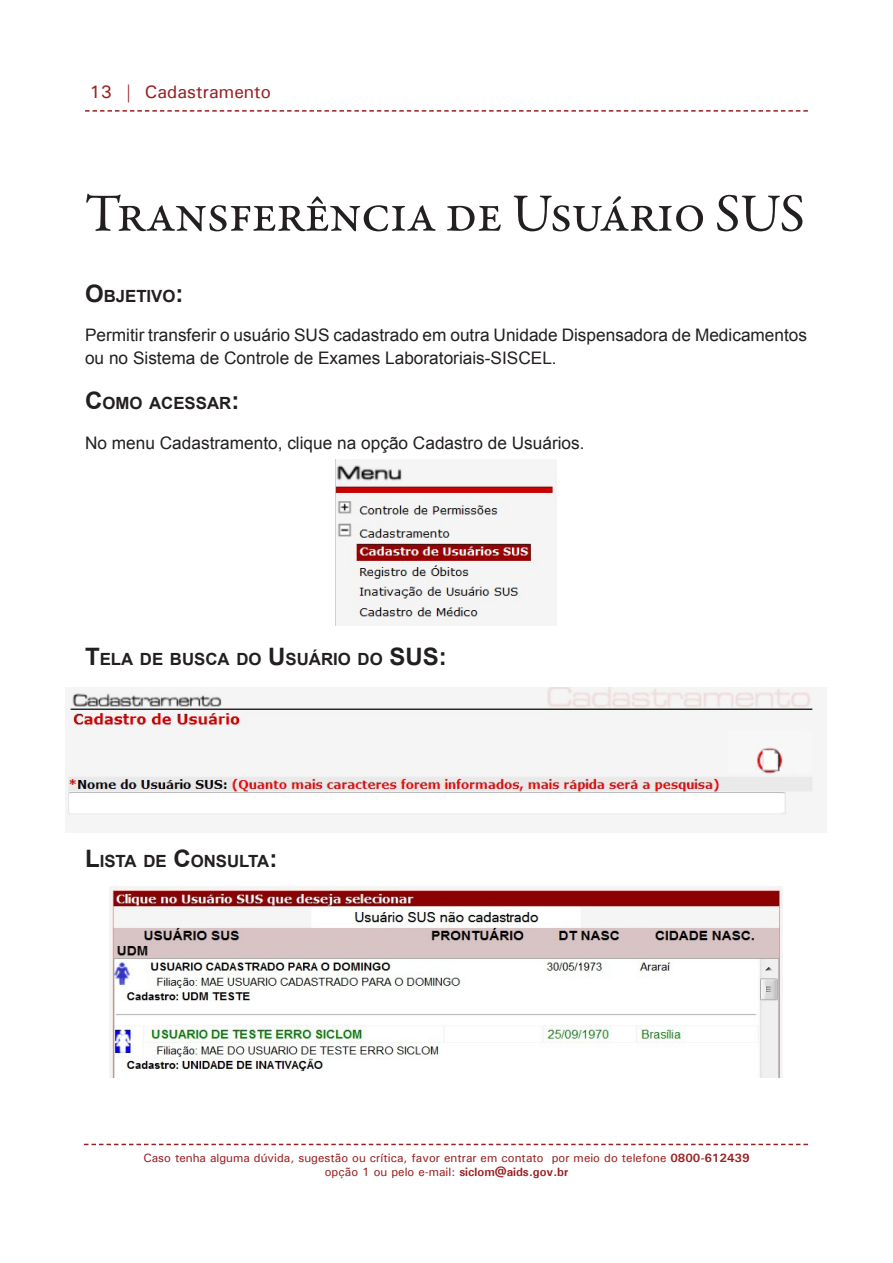
<style>
.page{position:relative;width:893px;height:1263px;background:#fff}
.page>*{position:absolute;margin:0;border:0;box-sizing:border-box;transform-origin:0 0}
.Título_1{font:54px "Garamond Premr Pro";letter-spacing:-.02em;color:#231f20}
.t1{font:500 18px "Univers";color:#991f22}
.Corpo{font:17.25px/22.5px "Arial";color:#231f20}
.Título_3{font:700 16.8px "Arial";color:#231f20}
.t2{font:500 12px/14.4px "Univers";color:#991f22;text-align:center}
.s1{font-size:24px}
.s2{font-weight:700}
</style>
<div class="page">
<svg style="left:85px;top:110px;width:723px;height:2px"></svg>
<svg style="left:84px;top:1144px;width:724px;height:1px"></svg>
<img style="left:335px;top:460px;width:222px;height:166px">
<img style="left:66px;top:687px;width:754px;height:131px">
<img style="left:109px;top:887px;width:674px;height:190px">
<p class="t1" style="left:90px;top:80px;width:183px">13 | Cadastramento</p>
<p class="Título_1" style="left:85px;top:181px;width:721px">Transferência de Usuário SUS</p>
<p class="Título_3" style="left:85px;top:284px;width:100px"><span class="s1">O</span>BJETIVO<span class="s1">:</span></p>
<p class="Corpo" style="left:85px;top:324px;width:724px">Permitir transferir o usuário SUS cadastrado em outra Unidade Dispensadora de Medicamentos ou no Sistema de Controle de Exames Laboratoriais-SISCEL.</p>
<p class="Título_3" style="left:85px;top:392px;width:156px"><span class="s1">C</span>OMO ACESSAR<span class="s1">:</span></p>
<p class="Corpo" style="left:85px;top:431px;width:501px">No menu Cadastramento, clique na opção Cadastro de Usuários.</p>
<p class="Título_3" style="left:85px;top:648px;width:363px"><span class="s1">T</span>ELA DE BUSCA DO <span class="s1">U</span> SUÁRIO DO <span class="s1">SUS:</span></p>
<p class="Título_3" style="left:85px;top:850px;width:194px"><span class="s1">L</span>ISTA DE <span class="s1">C</span>ONSULTA<span class="s1">:</span></p>
<p class="t2" style="left:143px;top:1150px;width:608px">Caso tenha alguma dúvida, sugestão ou crítica, favor entrar em contato por meio do telefone <span class="s2">0800-612439 </span>opção 1 ou pelo e-mail: <span class="s2">siclom@aids.gov.br</span></p>
</div>
